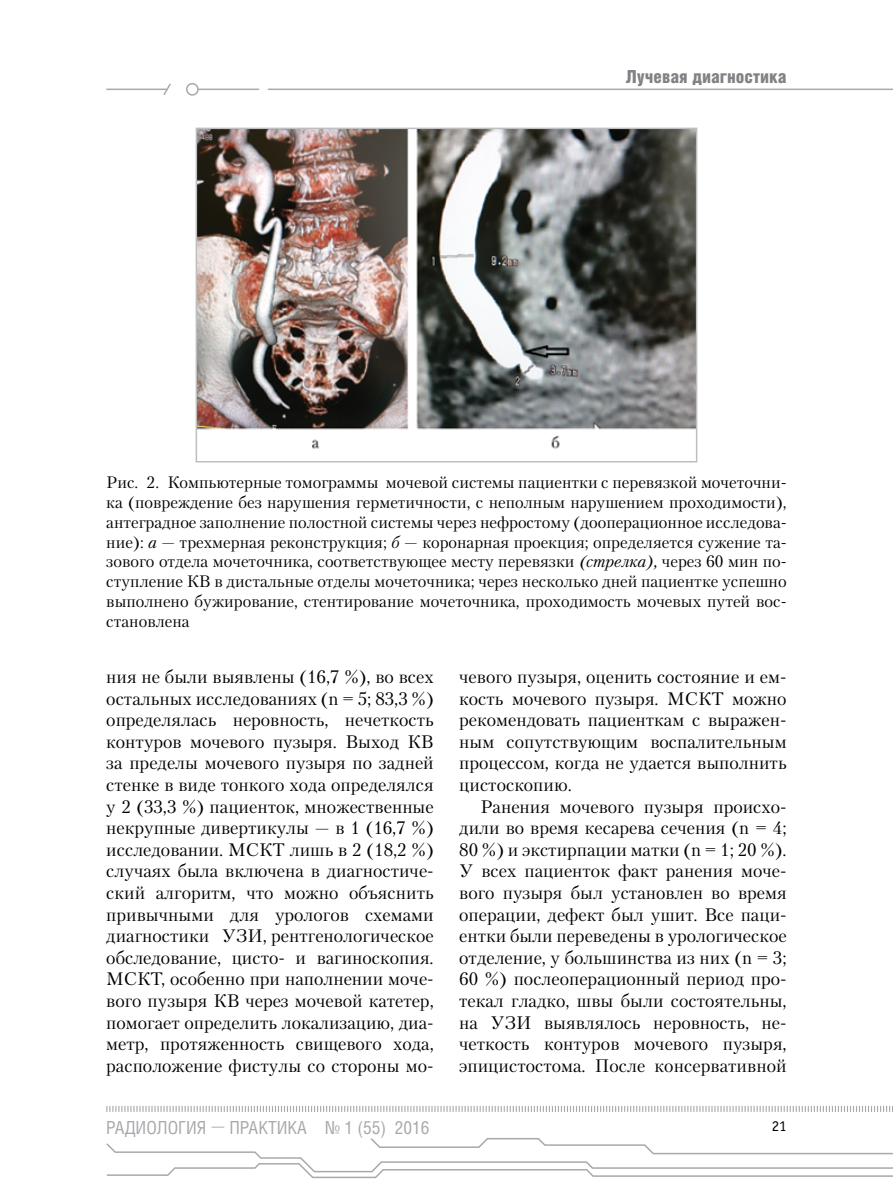
<style>
.page{position:relative;width:893px;height:1191px;background:#fff}
.page>*{position:absolute;margin:0;border:0;box-sizing:border-box;transform-origin:0 0}
.t1{font:18px/21.6px "Petersburg C";color:#000;text-align:justify}
.t2{font:18px "Helios Cond";color:#a7a9ac}
.t3{font:900 18px "Helios Cond";color:#808285}
.t4{font:16.5px/19.8px "Petersburg C";color:#000;text-align:justify}
.t5{font:15px "Officina Sans C";color:#000}
.s1{font-style:italic}
.s2{font-family:"Petersburg C";font-weight:700}
</style>
<div class="page">
<svg style="left:106px;top:1106px;width:787px;height:6px"></svg>
<hr style="left:268px;top:89px;width:625px;height:1px;background:#a7a9ac">
<hr style="left:198px;top:89px;width:61px;height:1px;background:#a7a9ac">
<div style="left:186px;top:83px;width:13px;height:13px;border:2px solid #a7a9ac;border-radius:50%"></div>
<hr style="left:106px;top:89px;width:61px;height:1px;background:#a7a9ac">
<svg style="left:162px;top:83px;width:9px;height:12px"></svg>
<svg style="left:106px;top:1138px;width:787px;height:40px"></svg>
<img style="left:199px;top:131px;width:495px;height:318px">
<div style="left:196px;top:128px;width:501px;height:334px;border:2px solid #bcbec0"></div>
<p class="t3" style="left:626px;top:66px;width:162px">Лучевая диагностика</p>
<p class="t4" style="left:106px;top:472px;width:682px">Рис. 2. Компьютерные томограммы мочевой системы пациентки с перевязкой мочеточни&shy;ка (повреждение без нарушения герметичности, с неполным нарушением проходимости), антеградное заполнение полостной системы через нефростому (дооперационное исследова&shy;ние): <span class="s1">а</span> — трехмерная реконструкция; <span class="s1">б</span> — коронарная проекция; определяется сужение та&shy;зового отдела мочеточника, соответствующее месту перевязки <span class="s1">(стрелка),</span> через 60 мин по&shy;ступление КВ в дистальные отделы мочеточника; через несколько дней пациентке успешно выполнено бужирование, стентирование мочеточника, проходимость мочевых путей вос&shy;становлена</p>
<p class="t1" style="left:106px;top:665px;width:329px">ния не были выявлены (16,7 %), во всех остальных исследованиях (n = 5; 83,3 %) определялась неровность, нечеткость контуров мочевого пузыря. Выход КВ за пределы мочевого пузыря по задней стенке в виде тонкого хода определялся у 2 (33,3 %) пациенток, множественные некрупные дивертикулы — в 1 (16,7 %) исследовании. МСКТ лишь в 2 (18,2 %) случаях была включена в диагностиче&shy;ский алгоритм, что можно объяснить привычными для урологов схемами диагностики − УЗИ, рентгенологическое обследование, цисто- и вагиноскопия.<br>МСКТ, особенно при наполнении моче&shy;вого пузыря КВ через мочевой катетер, помогает определить локализацию, диа&shy;метр, протяженность свищевого хода, расположение фистулы со стороны мо-</p>
<p class="t1" style="left:459px;top:665px;width:329px">чевого пузыря, оценить состояние и ем&shy;кость мочевого пузыря. МСКТ можно рекомендовать пациенткам с выражен&shy;ным сопутствующим воспалительным процессом, когда не удается выполнить цистоскопию.</p>
<p class="t1" style="left:459px;top:795px;width:329px;text-indent:21px">Ранения мочевого пузыря происхо&shy;дили во время кесарева сечения (n = 4; 80 %) и экстирпации матки (n = 1; 20 %).<br>У всех пациенток факт ранения моче&shy;вого пузыря был установлен во время операции, дефект был ушит. Все паци&shy;ентки были переведены в урологическое отделение, у большинства из них (n = 3; 60 %) послеоперационный период про&shy;текал гладко, швы были состоятельны, на УЗИ выявлялось неровность, не&shy;четкость контуров мочевого пузыря, эпицистостома. После консервативной</p>
<p class="t2" style="left:106px;top:1116px;width:325px">РАДИОЛОГИЯ <span class="s2">—</span> ПРАКТИКА № 1 (55) 2016</p>
<p class="t5" style="left:772px;top:1117px;width:16px">21</p>
</div>
